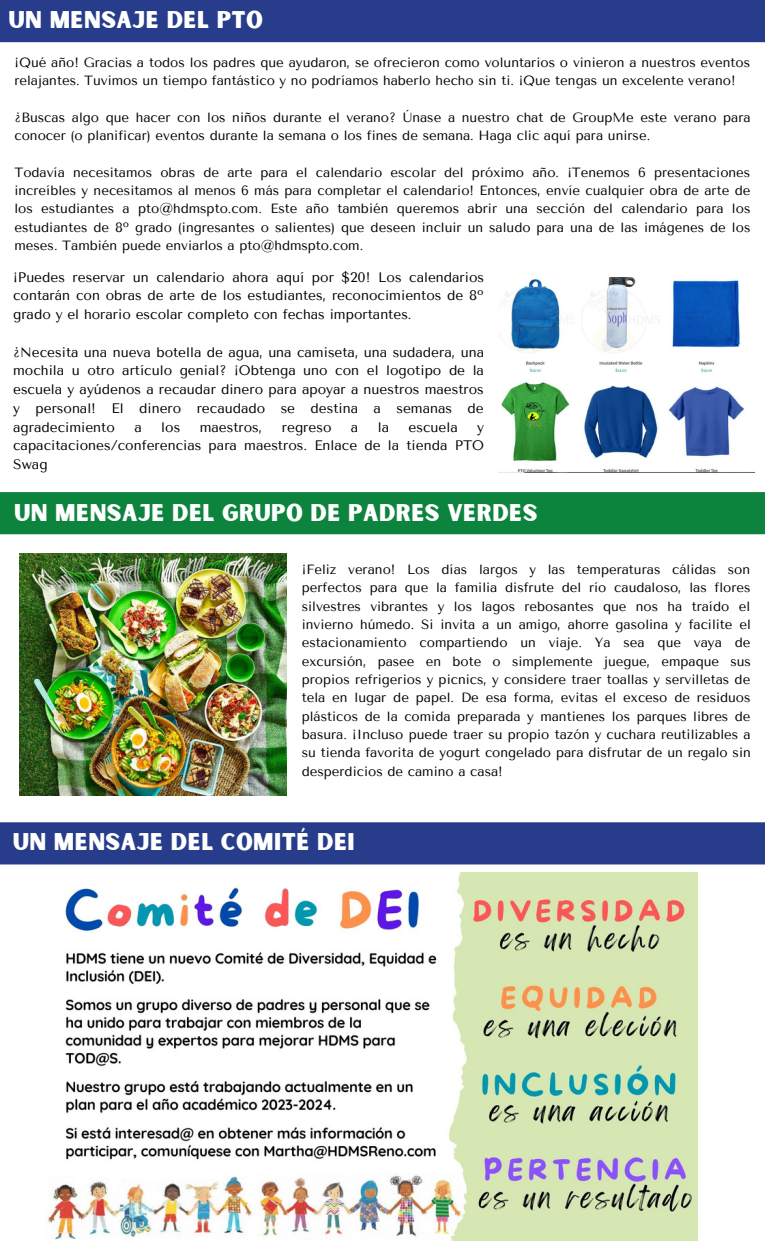
<style>
.page{position:relative;width:765px;height:1260px;background:#fff}
.page>*{position:absolute;margin:0;border:0;box-sizing:border-box;transform-origin:0 0}
.t1{font:23.12px "Sunborn Sans One";letter-spacing:.015em;color:#fff}
.t2{font:13.75px/18.8px "Tenor Sans";color:#000;text-align:justify}
.t3{font:13.38px/18.4px "Tenor Sans";color:#000;text-align:justify}
</style>
<div class="page">
<div style="left:0;top:0;width:765px;height:42px;background:#273d8b"></div>
<div style="left:0;top:492px;width:765px;height:42px;background:#0d843d"></div>
<img style="left:498px;top:278px;width:256px;height:195px">
<div style="left:0;top:822px;width:765px;height:42px;background:#273d8b"></div>
<img style="left:20px;top:554px;width:266px;height:242px">
<img style="left:47px;top:873px;width:650px;height:367px">
<p class="t1" style="left:9px;top:5px;width:256px">UN MENSAJE DEL PTO</p>
<p class="t3" style="left:14px;top:53px;width:737px">¡Qué año! Gracias a todos los padres que ayudaron, se ofrecieron como voluntarios o vinieron a nuestros eventos relajantes. Tuvimos un tiempo fantástico y no podríamos haberlo hecho sin ti. ¡Que tengas un excelente verano!</p>
<p class="t3" style="left:14px;top:108px;width:738px">¿Buscas algo que hacer con los niños durante el verano? Únase a nuestro chat de GroupMe este verano para conocer (o planificar) eventos durante la semana o los fines de semana. Haga clic aquí para unirse.</p>
<p class="t3" style="left:14px;top:163px;width:737px">Todavía necesitamos obras de arte para el calendario escolar del próximo año. ¡Tenemos 6 presentaciones increíbles y necesitamos al menos 6 más para completar el calendario! Entonces, envíe cualquier obra de arte de los estudiantes a pto@hdmspto.com. Este año también queremos abrir una sección del calendario para los estudiantes de 8º grado (ingresantes o salientes) que deseen incluir un saludo para una de las imágenes de los meses. También puede enviarlos a pto@hdmspto.com.</p>
<p class="t2" style="left:13px;top:268px;width:473px">¡Puedes reservar un calendario ahora aquí por $20! Los calendarios contarán con obras de arte de los estudiantes, reconocimientos de 8º grado y el horario escolar completo con fechas importantes.</p>
<p class="t2" style="left:13px;top:343px;width:472px">¿Necesita una nueva botella de agua, una camiseta, una sudadera, una mochila u otro artículo genial? ¡Obtenga uno con el logotipo de la escuela y ayúdenos a recaudar dinero para apoyar a nuestros maestros y personal! El dinero recaudado se destina a semanas de agradecimiento</p>
<p class="t2" style="left:134px;top:418px;width:9px">a</p>
<p class="t2" style="left:161px;top:418px;width:21px">los</p>
<p class="t2" style="left:200px;top:418px;width:64px">maestros,</p>
<p class="t2" style="left:282px;top:418px;width:51px">regreso</p>
<p class="t2" style="left:351px;top:418px;width:9px">a</p>
<p class="t2" style="left:378px;top:418px;width:13px">la</p>
<p class="t2" style="left:409px;top:418px;width:51px">escuela</p>
<p class="t2" style="left:13px;top:418px;width:473px;text-indent:464px">y capacitaciones/conferencias para maestros. Enlace de la tienda PTO Swag</p>
<p class="t1" style="left:14px;top:498px;width:525px">UN MENSAJE DEL GRUPO DE PADRES VERDES</p>
<p class="t3" style="left:302px;top:560px;width:451px">¡Feliz verano! Los días largos y las temperaturas cálidas son perfectos para que la familia disfrute del río caudaloso, las flores silvestres vibrantes y los lagos rebosantes que nos ha traído el invierno húmedo. Si invita a un amigo, ahorre gasolina y facilite el estacionamiento compartiendo un viaje. Ya sea que vaya de excursión, pasee en bote o simplemente juegue, empaque sus propios refrigerios y picnics, y considere traer toallas y servilletas de tela en lugar de papel. De esa forma, evitas el exceso de residuos plásticos de la comida preparada y mantienes los parques libres de basura. ¡Incluso puede traer su propio tazón y cuchara reutilizables a su tienda favorita de yogurt congelado para disfrutar de un regalo sin desperdicios de camino a casa!</p>
<p class="t1" style="left:13px;top:827px;width:343px">UN MENSAJE DEL COMITÉ DEI</p>
</div>
